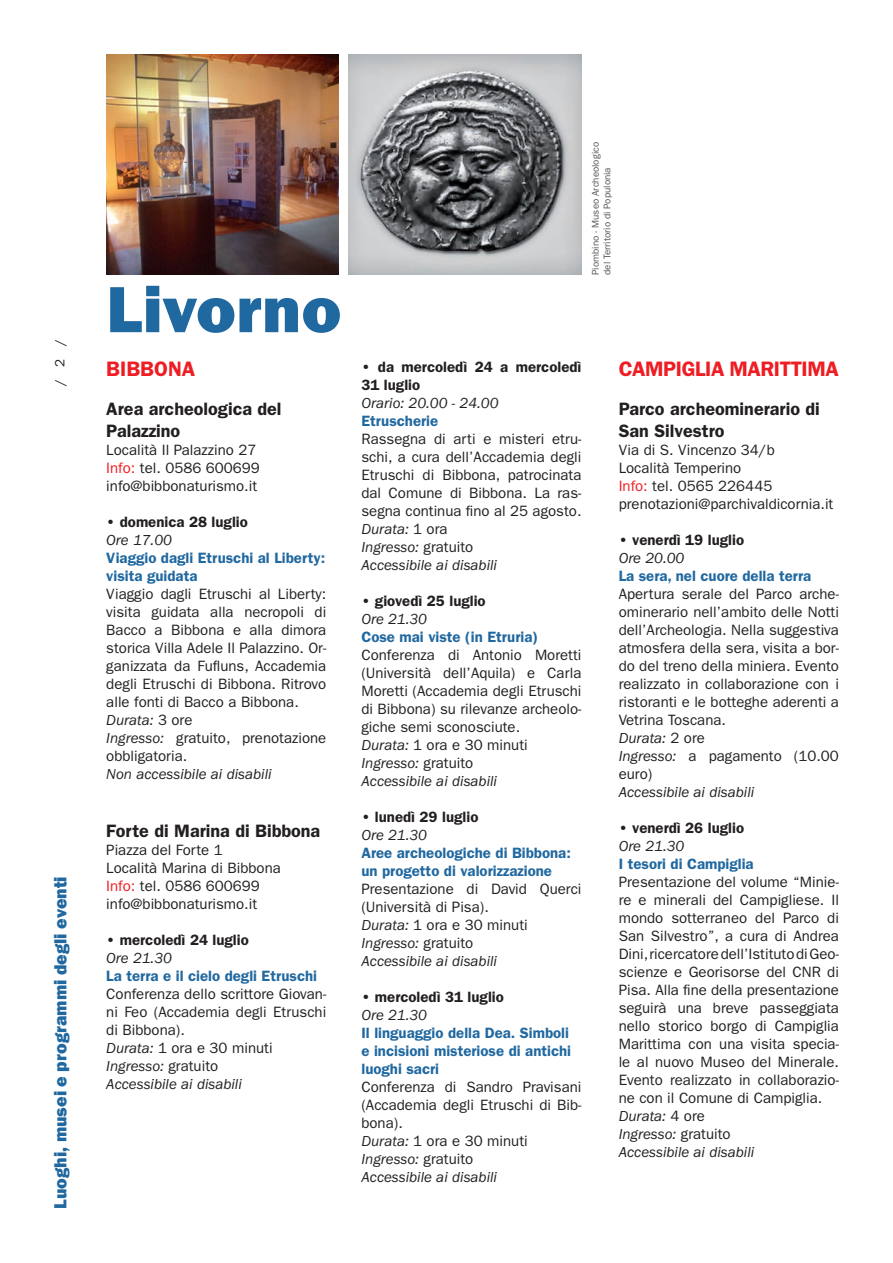
<style>
.page{position:relative;width:893px;height:1263px;background:#fff}
.page>*{position:absolute;margin:0;border:0;box-sizing:border-box;transform-origin:0 0}
.t1{font:800 67.5px "Franklin Gothic";color:#2068a0}
.t2{font:600 21px "ITC Franklin Gothic Std";letter-spacing:-.02em;color:#ee1d23}
.t3{font:600 21px "ITC Franklin Gothic Std";color:#ee1d23}
.t4{font:600 18px/21.6px "ITC Franklin Gothic Std";color:#231f20}
.t5{font:800 18px "Franklin Gothic";color:#2068a0}
.t6{font:15px/18px "ITC Franklin Gothic Std";color:#231f20}
.t7{font:600 15px/18px "ITC Franklin Gothic Std";color:#2068a0}
.t8{font:600 15px/18px "ITC Franklin Gothic Std";color:#231f20}
.t9{font:italic 15px "ITC Franklin Gothic Std";color:#231f20}
.t10{font:13.5px "ITC Franklin Gothic Std";color:#231f20}
.t11{font:9.75px/11.7px "ITC Franklin Gothic Std";color:#55585b}
.s1{color:#ee1d23}
.s2{font-style:italic}
</style>
<div class="page">
<img style="left:107px;top:54px;width:232px;height:221px">
<img style="left:348px;top:54px;width:233px;height:221px">
<p class="t10" style="left:52px;top:386px;width:48px;rotate:-90deg">/ 2 /</p>
<p class="t5" style="left:49px;top:1209px;width:334px;rotate:-90deg">Luoghi, musei e programmi degli eventi</p>
<h1 class="t1" style="left:106px;top:266px;width:237px">Livorno</h1>
<h2 class="t3" style="left:106px;top:356px;width:91px">BIBBONA</h2>
<p class="t4" style="left:106px;top:398px;width:177px">Area archeologica del<br>Palazzino</p>
<p class="t6" style="left:106px;top:441px;width:155px">Località Il Palazzino 27<br><span class="s1">Info:</span> tel. 0586 600699 info@bibbonaturismo.it</p>
<p class="t8" style="left:106px;top:513px;width:143px">• domenica 28 luglio</p>
<p class="t9" style="left:106px;top:532px;width:67px">Ore 17.00</p>
<p class="t7" style="left:106px;top:549px;width:220px">Viaggio dagli Etruschi al Liberty: visita guidata</p>
<p class="t6" style="left:106px;top:585px;width:222px">Viaggio dagli Etruschi al Liberty: visita guidata alla necropoli di<br>Bacco a Bibbona e alla dimora storica Villa Adele Il Palazzino. Or&shy;ganizzata da Fufluns, Accademia degli Etruschi di Bibbona. Ritrovo alle fonti di Bacco a Bibbona.<br><span class="s2">Durata:</span> 3 ore<br><span class="s2">Ingresso:</span> gratuito, prenotazione obbligatoria.</p>
<p class="t9" style="left:106px;top:766px;width:167px">Non accessibile ai disabili</p>
<p class="t4" style="left:106px;top:820px;width:216px">Forte di Marina di Bibbona</p>
<p class="t6" style="left:106px;top:841px;width:176px">Piazza del Forte 1<br>Località Marina di Bibbona<br><span class="s1">Info:</span> tel. 0586 600699 info@bibbonaturismo.it</p>
<p class="t8" style="left:106px;top:930px;width:144px">• mercoledì 24 luglio</p>
<p class="t9" style="left:106px;top:949px;width:67px">Ore 21.30</p>
<p class="t7" style="left:106px;top:966px;width:212px">La terra e il cielo degli Etruschi</p>
<p class="t6" style="left:106px;top:985px;width:222px">Conferenza dello scrittore Giovan&shy;ni Feo (Accademia degli Etruschi di Bibbona).<br><span class="s2">Durata:</span> 1 ora e 30 minuti<br><span class="s2">Ingresso:</span> gratuito<br><span class="s2">Accessibile ai disabili</span></p>
<p class="t11" style="left:590px;top:275px;width:134px;rotate:-90deg">Piombino - Museo Archeologico del Territorio di Populonia</p>
<p class="t8" style="left:361px;top:358px;width:222px">• da mercoledì 24 a mercoledì<br>31 luglio</p>
<p class="t9" style="left:361px;top:394px;width:139px">Orario: 20.00 - 24.00</p>
<p class="t7" style="left:361px;top:412px;width:78px">Etruscherie</p>
<p class="t6" style="left:361px;top:430px;width:222px">Rassegna di arti e misteri etru&shy;schi, a cura dell’Accademia degli<br>Etruschi di Bibbona, patrocinata dal Comune di Bibbona. La ras&shy;segna continua fino al 25 agosto.<br><span class="s2">Durata:</span> 1 ora<br><span class="s2">Ingresso:</span> gratuito<br><span class="s2">Accessibile ai disabili</span></p>
<p class="t8" style="left:361px;top:592px;width:126px">• giovedì 25 luglio</p>
<p class="t9" style="left:361px;top:610px;width:67px">Ore 21.30</p>
<p class="t7" style="left:361px;top:628px;width:178px">Cose mai viste (in Etruria)</p>
<p class="t6" style="left:361px;top:646px;width:222px">Conferenza di Antonio Moretti (Università dell’Aquila) e Carla<br>Moretti (Accademia degli Etruschi di Bibbona) su rilevanze archeolo&shy;giche semi sconosciute.<br><span class="s2">Durata:</span> 1 ora e 30 minuti<br><span class="s2">Ingresso:</span> gratuito<br><span class="s2">Accessibile ai disabili</span></p>
<p class="t8" style="left:361px;top:808px;width:119px">• lunedì 29 luglio</p>
<p class="t9" style="left:361px;top:826px;width:67px">Ore 21.30</p>
<p class="t7" style="left:361px;top:844px;width:211px">Aree archeologiche di Bibbona: un progetto di valorizzazione</p>
<p class="t6" style="left:361px;top:880px;width:222px">Presentazione di David Querci (Università di Pisa).<br><span class="s2">Durata:</span> 1 ora e 30 minuti<br><span class="s2">Ingresso:</span> gratuito<br><span class="s2">Accessibile ai disabili</span></p>
<p class="t8" style="left:361px;top:988px;width:144px">• mercoledì 31 luglio</p>
<p class="t9" style="left:361px;top:1006px;width:67px">Ore 21.30</p>
<p class="t7" style="left:361px;top:1024px;width:211px">Il linguaggio della Dea. Simboli e incisioni misteriose di antichi luoghi sacri</p>
<p class="t6" style="left:361px;top:1078px;width:222px">Conferenza di Sandro Pravisani (Accademia degli Etruschi di Bib&shy;bona).<br><span class="s2">Durata:</span> 1 ora e 30 minuti<br><span class="s2">Ingresso:</span> gratuito<br><span class="s2">Accessibile ai disabili</span></p>
<h2 class="t2" style="left:619px;top:356px;width:222px">CAMPIGLIA MARITTIMA</h2>
<p class="t4" style="left:619px;top:398px;width:203px">Parco archeominerario di<br>San Silvestro</p>
<p class="t6" style="left:619px;top:441px;width:216px">Via di S. Vincenzo 34/b<br>Località Temperino<br><span class="s1">Info:</span> tel. 0565 226445 prenotazioni@parchivaldicornia.it</p>
<p class="t8" style="left:619px;top:531px;width:127px">• venerdì 19 luglio</p>
<p class="t9" style="left:619px;top:550px;width:67px">Ore 20.00</p>
<p class="t7" style="left:619px;top:567px;width:194px">La sera, nel cuore della terra</p>
<p class="t6" style="left:619px;top:585px;width:222px">Apertura serale del Parco arche&shy;ominerario nell’ambito delle Notti dell’Archeologia. Nella suggestiva atmosfera della sera, visita a bor&shy;do del treno della miniera. Evento realizzato in collaborazione con i ristoranti e le botteghe aderenti a<br>Vetrina Toscana.<br><span class="s2">Durata:</span> 2 ore<br><span class="s2">Ingresso:</span> a pagamento (10.00 euro)</p>
<p class="t9" style="left:619px;top:784px;width:137px">Accessibile ai disabili</p>
<p class="t8" style="left:619px;top:819px;width:127px">• venerdì 26 luglio</p>
<p class="t9" style="left:619px;top:838px;width:67px">Ore 21.30</p>
<p class="t7" style="left:619px;top:855px;width:136px">I tesori di Campiglia</p>
<p class="t6" style="left:619px;top:873px;width:222px">Presentazione del volume “Minie&shy;re e minerali del Campigliese. Il mondo sotterraneo del Parco di<br>San Silvestro”, a cura di Andrea<br>Dini, ricercatore dell’Istituto di Geo&shy;scienze e Georisorse del CNR di<br>Pisa. Alla fine della presentazione seguirà una breve passeggiata nello storico borgo di Campiglia<br>Marittima con una visita specia&shy;le al nuovo Museo del Minerale.<br>Evento realizzato in collaborazio&shy;ne con il Comune di Campiglia.<br><span class="s2">Durata:</span> 4 ore<br><span class="s2">Ingresso:</span> gratuito<br><span class="s2">Accessibile ai disabili</span></p>
</div>
